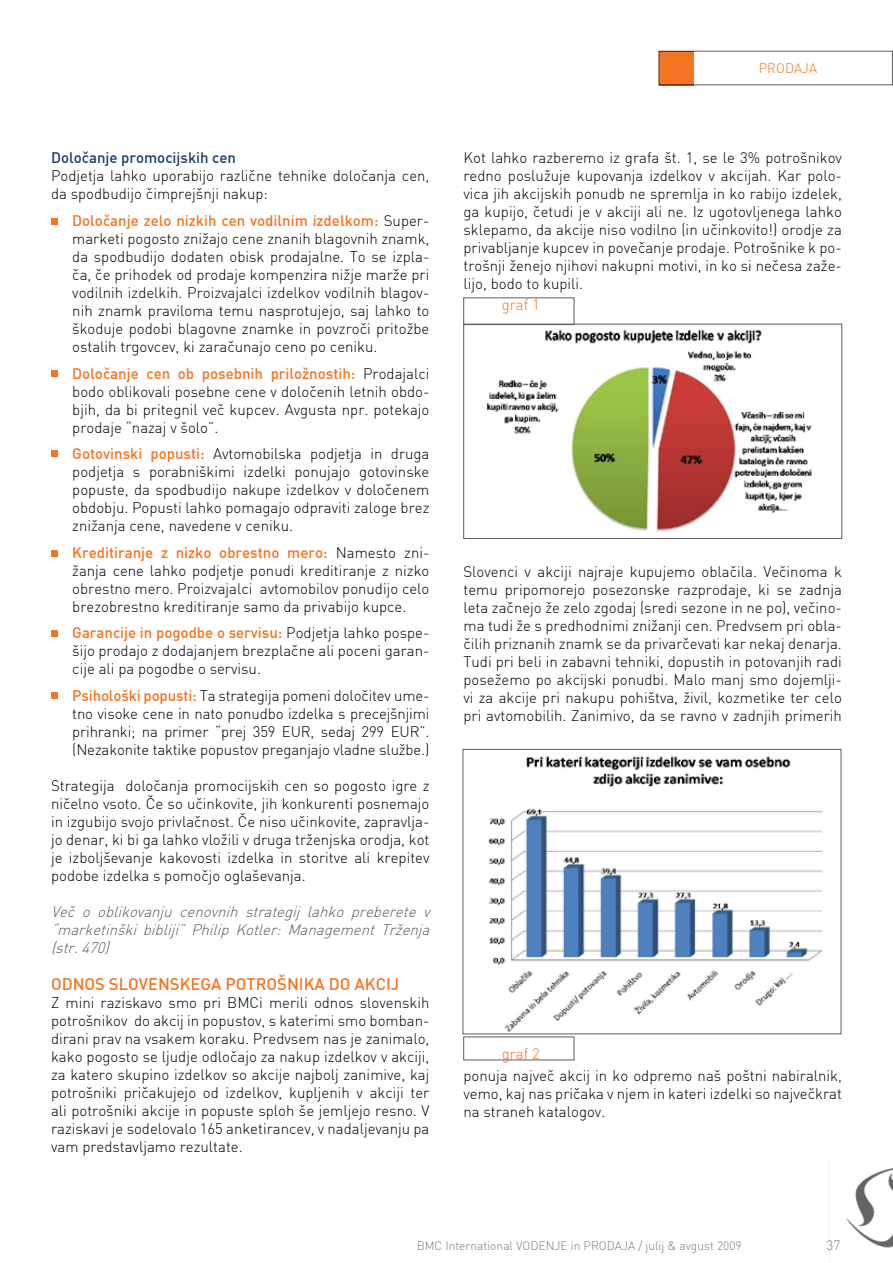
<style>
.page{position:relative;width:893px;height:1263px;background:#fff}
.page>*{position:absolute;margin:0;border:0;box-sizing:border-box;transform-origin:0 0}
.t1{font:16.5px "DIN Medium";color:#f37421}
.t2{font:15px/18px "DIN Light";color:#000;text-align:justify}
.t3{font:15px "DIN Medium";color:#f37421}
.t4{font:italic 15px/18px "DIN Light";color:#645860;text-align:justify}
.t5{font:15px "DIN Medium";color:#183e6e}
.t6{font:15px "DIN Light";color:#f37421}
.t7{font:13.5px "DIN Light";color:#f37421}
.t8{font:13.5px "DIN Light";color:#80777e}
.t9{font:12px "DIN Light";color:#80777e}
.s1{font-family:"DIN Light";color:#000}
.s2{font-family:"DIN Medium";color:#f37421}
</style>
<div class="page">
<img style="left:829px;top:1158px;width:64px;height:104px">
<div style="left:659px;top:51px;width:233px;height:34px;border:1px solid #645860"></div>
<div style="left:659px;top:51px;width:34px;height:34px;background:#f37421"></div>
<img style="left:486px;top:329px;width:326px;height:203px">
<div style="left:463px;top:324px;width:379px;height:215px;border:1px solid #645860"></div>
<img style="left:488px;top:756px;width:335px;height:276px">
<div style="left:51px;top:218px;width:6px;height:7px;background:#f37421"></div>
<svg style="left:51px;top:370px;width:6px;height:6px"></svg>
<svg style="left:51px;top:451px;width:6px;height:6px"></svg>
<svg style="left:51px;top:550px;width:6px;height:6px"></svg>
<svg style="left:51px;top:630px;width:6px;height:6px"></svg>
<div style="left:51px;top:692px;width:6px;height:7px;background:#f37421"></div>
<div style="left:463px;top:298px;width:111px;height:27px;border:1px solid #645860"></div>
<p class="t5" style="left:51px;top:148px;width:187px">Določanje promocijskih cen</p>
<p class="t2" style="left:51px;top:167px;width:380px">Podjetja lahko uporabijo različne tehnike določanja cen, da spodbudijo čimprejšnji nakup:</p>
<p class="t3" style="left:72px;top:211px;width:359px">Določanje zelo nizkih cen vodilnim izdelkom: <span class="s1">Super-</span></p>
<p class="t2" style="left:72px;top:230px;width:359px">marketi pogosto znižajo cene znanih blagovnih znamk, da spodbudijo dodaten obisk prodajalne. To se izpla&shy;ča, če prihodek od prodaje kompenzira nižje marže pri vodilnih izdelkih. Proizvajalci izdelkov vodilnih blagov&shy;nih znamk praviloma temu nasprotujejo, saj lahko to škoduje podobi blagovne znamke in povzroči pritožbe ostalih trgovcev, ki zaračunajo ceno po ceniku.</p>
<p class="t3" style="left:72px;top:363px;width:359px">Določanje cen ob posebnih priložnostih: <span class="s1">Prodajalci</span></p>
<p class="t2" style="left:72px;top:382px;width:359px">bodo oblikovali posebne cene v določenih letnih obdo&shy;bjih, da bi pritegnil več kupcev. Avgusta npr. potekajo prodaje “nazaj v šolo”.</p>
<p class="t2" style="left:72px;top:445px;width:359px"><span class="s2">Gotovinski popusti:</span> Avtomobilska podjetja in druga podjetja s porabniškimi izdelki ponujajo gotovinske popuste, da spodbudijo nakupe izdelkov v določenem obdobju. Popusti lahko pomagajo odpraviti zaloge brez znižanja cene, navedene v ceniku.</p>
<p class="t3" style="left:72px;top:542px;width:359px">Kreditiranje z nizko obrestno mero: <span class="s1">Namesto zni-</span></p>
<p class="t2" style="left:72px;top:561px;width:359px">žanja cene lahko podjetje ponudi kreditiranje z nizko obrestno mero. Proizvajalci avtomobilov ponudijo celo brezobrestno kreditiranje samo da privabijo kupce.</p>
<p class="t3" style="left:72px;top:623px;width:359px">Garancije in pogodbe o servisu: <span class="s1">Podjetja lahko pospe-</span></p>
<p class="t2" style="left:72px;top:642px;width:359px">šijo prodajo z dodajanjem brezplačne ali poceni garan&shy;cije ali pa pogodbe o servisu.</p>
<p class="t2" style="left:72px;top:686px;width:359px"><span class="s2">Psihološki popusti:</span> Ta strategija pomeni določitev ume&shy;tno visoke cene in nato ponudbo izdelka s precejšnjimi prihranki; na primer “prej 359 EUR, sedaj 299 EUR”. (Nezakonite taktike popustov preganjajo vladne službe.)</p>
<p class="t2" style="left:51px;top:776px;width:380px">Strategija določanja promocijskih cen so pogosto igre z ničelno vsoto. Če so učinkovite, jih konkurenti posnemajo in izgubijo svojo privlačnost. Če niso učinkovite, zapravlja&shy;jo denar, ki bi ga lahko vložili v druga trženjska orodja, kot je izboljševanje kakovosti izdelka in storitve ali krepitev podobe izdelka s pomočjo oglaševanja.</p>
<p class="t4" style="left:51px;top:902px;width:385px">Več o oblikovanju cenovnih strategij lahko preberete v “marketinški bibliji” Philip Kotler: Management Trženja (str.470)</p>
<p class="t1" style="left:51px;top:974px;width:350px">ODNOS SLOVENSKEGA POTROŠNIKA DO AKCIJ</p>
<p class="t2" style="left:51px;top:994px;width:380px">Z mini raziskavo smo pri BMCi merili odnos slovenskih potrošnikov do akcij in popustov, s katerimi smo bomban&shy;dirani prav na vsakem koraku. Predvsem nas je zanimalo, kako pogosto se ljudje odločajo za nakup izdelkov v akciji, za katero skupino izdelkov so akcije najbolj zanimive, kaj potrošniki pričakujejo od izdelkov, kupljenih v akciji ter ali potrošniki akcije in popuste sploh še jemljejo resno. V raziskavi je sodelovalo 165 anketirancev, v nadaljevanju pa vam predstavljamo rezultate.</p>
<p class="t7" style="left:759px;top:60px;width:60px">PRODAJA</p>
<p class="t2" style="left:463px;top:149px;width:380px">Kot lahko razberemo iz grafa št. 1, se le 3% potrošnikov redno poslužuje kupovanja izdelkov v akcijah. Kar polo&shy;vica jih akcijskih ponudb ne spremlja in ko rabijo izdelek, ga kupijo, četudi je v akciji ali ne. Iz ugotovljenega lahko sklepamo, da akcije niso vodilno (in učinkovito!) orodje za privabljanje kupcev in povečanje prodaje. Potrošnike k po&shy;trošnji ženejo njihovi nakupni motivi, in ko si nečesa zaže&shy;lijo, bodo to kupili.</p>
<p class="t6" style="left:502px;top:296px;width:40px">graf 1</p>
<p class="t2" style="left:463px;top:563px;width:380px">Slovenci v akciji najraje kupujemo oblačila. Večinoma k temu pripomorejo posezonske razprodaje, ki se zadnja leta začnejo že zelo zgodaj (sredi sezone in ne po), večino&shy;ma tudi že s predhodnimi znižanji cen. Predvsem pri obla&shy;čilih priznanih znamk se da privarčevati kar nekaj denarja.<br>Tudi pri beli in zabavni tehniki, dopustih in potovanjih radi posežemo po akcijski ponudbi. Malo manj smo dojemlji&shy;vi za akcije pri nakupu pohištva, živil, kozmetike ter celo pri avtomobilih. Zanimivo, da se ravno v zadnjih primerih</p>
<p class="t6" style="left:502px;top:1044px;width:40px">graf 2</p>
<p class="t2" style="left:463px;top:1067px;width:380px">ponuja največ akcij in ko odpremo naš poštni nabiralnik, vemo, kaj nas pričaka v njem in kateri izdelki so največkrat na straneh katalogov.</p>
<p class="t9" style="left:417px;top:1238px;width:326px">BMC International VODENJE in PRODAJA / julij &amp; avgust 2009</p>
<p class="t8" style="left:826px;top:1237px;width:15px">37</p>
</div>
